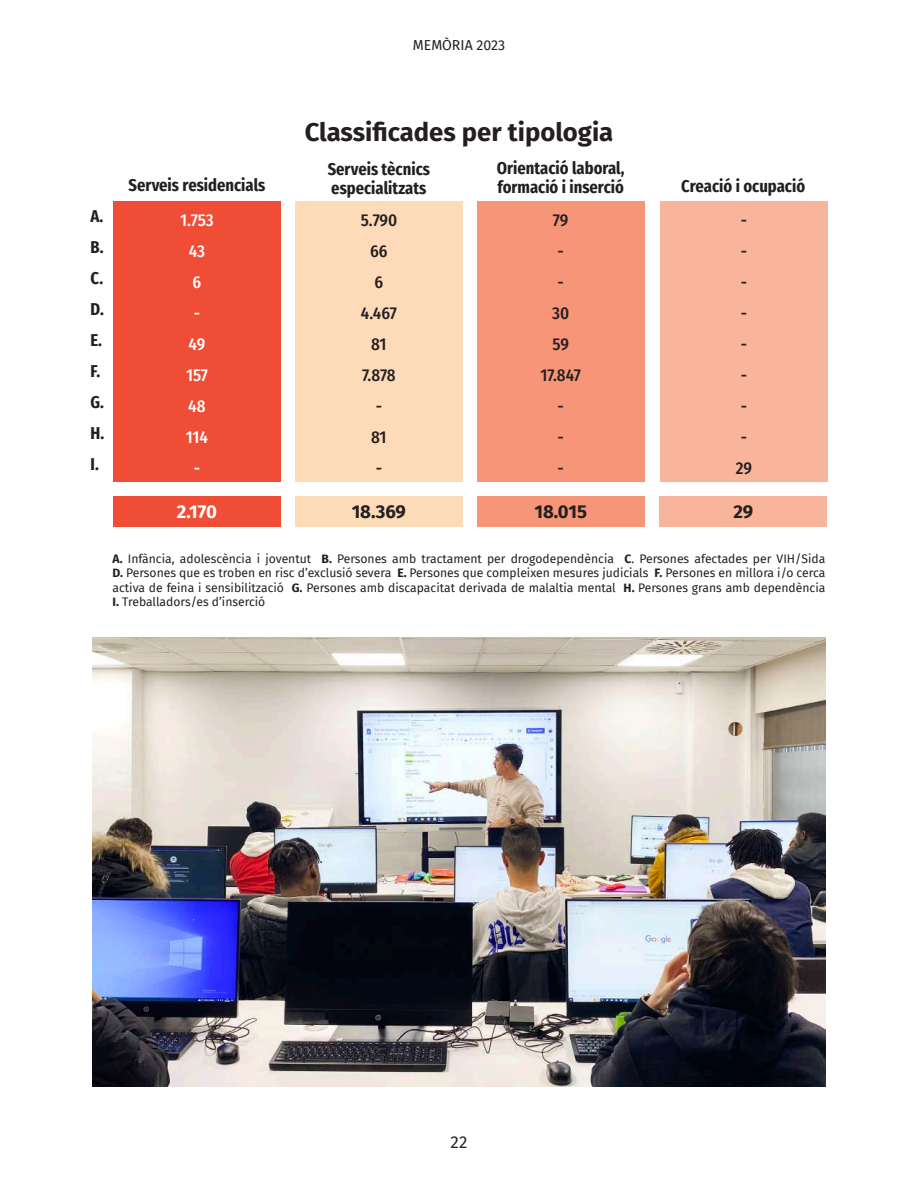
<style>
.page{position:relative;width:918px;height:1188px;background:#fff}
.page>*{position:absolute;margin:0;border:0;box-sizing:border-box;transform-origin:0 0}
.t1{font:700 25.65px "Fira Sans";color:#231f20}
.t2{font:700 18.6px "Fira Sans";color:#231f20}
.t3{font:700 18.6px "Fira Sans";color:#fff}
.t4{font:700 17.1px/31px "Fira Sans Condensed";color:#231f20}
.t5{font:500 17.1px/31px "Fira Sans Condensed";letter-spacing:-.01em;color:#231f20;text-align:center}
.t6{font:500 17.1px/31px "Fira Sans Condensed";letter-spacing:-.01em;color:#fff;text-align:center}
.t7{font:16.95px "Fira Sans";color:#231f20}
.t8{font:14.1px "Fira Sans";color:#231f20}
.t9{font:12.15px/14.5px "Fira Sans";color:#231f20;text-align:justify}
.s1{font-weight:700}
</style>
<div class="page">
<div style="left:113px;top:201px;width:167px;height:281px;background:#ef4d35"></div>
<div style="left:113px;top:496px;width:167px;height:30px;background:#ef4d35"></div>
<div style="left:295px;top:201px;width:167px;height:281px;background:#fddbb9"></div>
<div style="left:295px;top:496px;width:167px;height:30px;background:#fddbb9"></div>
<div style="left:477px;top:201px;width:167px;height:281px;background:#f69578"></div>
<div style="left:477px;top:496px;width:167px;height:30px;background:#f69578"></div>
<div style="left:660px;top:496px;width:167px;height:30px;background:#f9b59c"></div>
<div style="left:660px;top:201px;width:167px;height:281px;background:#f9b59c"></div>
<img style="left:93px;top:638px;width:732px;height:448px">
<p class="t8" style="left:413px;top:35px;width:94px">MEMÒRIA 2023</p>
<h3 class="t4" style="left:91px;top:198px;width:15px">A.<br>B.<br>C.<br>D.<br>E.<br>F.<br>G.<br>H.<br>I.</h3>
<h3 class="t4" style="left:129px;top:168px;width:138px">Serveis residencials</h3>
<h3 class="t6" style="left:180px;top:203px;width:35px">1.753<br>43<br>6<br>-<br>49<br>157<br>48<br>114<br>-</h3>
<h2 class="t3" style="left:177px;top:496px;width:42px">2.170</h2>
<h1 class="t1" style="left:305px;top:110px;width:310px">Classificades per tipologia</h1>
<h3 class="t4" style="left:328px;top:157px;width:104px;line-height:19px">Serveis tècnics especialitzats</h3>
<h3 class="t5" style="left:361px;top:203px;width:38px">5.790<br>66<br>6<br>4.467<br>81<br>7.878 -<br>81<br>-</h3>
<h2 class="t2" style="left:352px;top:496px;width:56px">18.369</h2>
<h3 class="t4" style="left:497px;top:157px;width:129px;line-height:19px">Orientació laboral, formació i inserció</h3>
<h3 class="t4" style="left:681px;top:169px;width:126px">Creació i ocupació</h3>
<h3 class="t5" style="left:736px;top:203px;width:18px;text-align:left">- - - - - - - -<br>29</h3>
<h3 class="t5" style="left:540px;top:203px;width:42px">79<br>-<br>-<br>30<br>59<br>17.847 -<br>-<br>-</h3>
<h2 class="t2" style="left:534px;top:496px;width:54px">18.015</h2>
<h2 class="t2" style="left:734px;top:495px;width:21px">29</h2>
<p class="t9" style="left:112px;top:551px;width:714px"><span class="s1">A.</span> Infància, adolescència i joventut <span class="s1">B.</span> Persones amb tractament per drogodependència <span class="s1">C</span>. Persones afectades per VIH/Sida <span class="s1">D.</span> Persones que es troben en risc d’exclusió severa <span class="s1">E.</span> Persones que compleixen mesures judicials <span class="s1">F.</span> Persones en millora i/o cerca activa de feina i sensibilització <span class="s1">G.</span> Persones amb discapacitat derivada de malaltia mental <span class="s1">H.</span> Persones grans amb dependència <span class="s1">I.</span> Treballadors/es d’inserció</p>
<h3 class="t7" style="left:451px;top:1129px;width:18px">22</h3>
</div>
